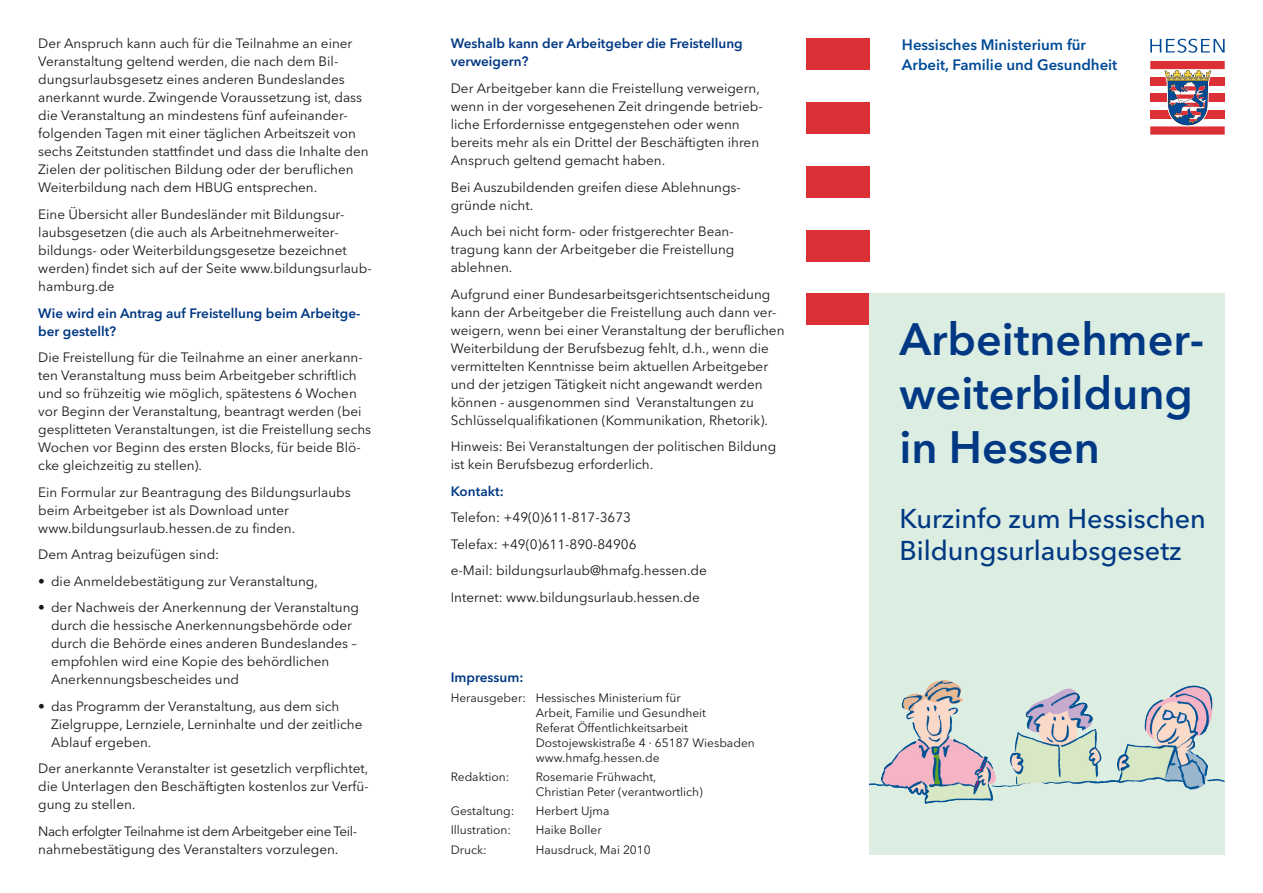
<style>
.page{position:relative;width:1263px;height:893px;background:#fff}
.page>*{position:absolute;margin:0;border:0;box-sizing:border-box;transform-origin:0 0}
.t1{font:600 45px/54px "Avenir Next LT Pro";color:#003883}
.t2{font:500 27px/32.4px "Avenir Next LT Pro";color:#003883}
.t3{font:600 15px/20.2px "Avenir Next LT Pro";color:#004b96}
.t4{font:13.5px/18px "Avenir Next LT Pro";color:#1a171c}
.Zwischenüberschrift{font:600 13.5px/18px "Avenir Next LT Pro";color:#003883}
.t5{font:13.5px/18px "Avenir Next LT Pro";letter-spacing:-.03em;color:#1a171c}
.t6{font:12px/15px "Avenir Next LT Pro";color:#1a171c}
</style>
<div class="page">
<svg style="left:1150px;top:39px;width:74px;height:14px"></svg>
<svg style="left:1150px;top:61px;width:75px;height:74px"></svg>
<div style="left:806px;top:38px;width:64px;height:32px;background:#db3036"></div>
<div style="left:806px;top:102px;width:64px;height:32px;background:#db3036"></div>
<div style="left:806px;top:166px;width:64px;height:32px;background:#db3036"></div>
<div style="left:806px;top:230px;width:64px;height:31px;background:#db3036"></div>
<div style="left:806px;top:293px;width:64px;height:32px;background:#db3036"></div>
<div style="left:870px;top:293px;width:355px;height:562px;background:#dcede1"></div>
<img style="left:870px;top:680px;width:355px;height:123px">
<p class="t4" style="left:38px;top:35px;width:332px">Der Anspruch kann auch für die Teilnahme an einer Veranstaltung geltend werden, die nach dem Bil&shy;dungsurlaubsgesetz eines anderen Bundeslandes anerkannt wurde. Zwingende Voraussetzung ist, dass die Veranstaltung an mindestens fünf aufeinander&shy;folgenden Tagen mit einer täglichen Arbeitszeit von sechs Zeitstunden stattfindet und dass die Inhalte den Zielen der politischen Bildung oder der beruflichen Weiterbildung nach dem HBUG entsprechen.</p>
<p class="t4" style="left:38px;top:205px;width:335px">Eine Übersicht aller Bundesländer mit Bildungsur&shy;laubsgesetzen (die auch als Arbeitnehmerweiter&shy;bildungs- oder Weiterbildungsgesetze bezeichnet werden) findet sich auf der Seite www.bildungsurlaub&shy;hamburg.de</p>
<p class="Zwischenüberschrift" style="left:38px;top:304px;width:324px">Wie wird ein Antrag auf Freistellung beim Arbeitge&shy;ber gestellt?</p>
<p class="t4" style="left:38px;top:348px;width:334px">Die Freistellung für die Teilnahme an einer anerkann&shy;ten Veranstaltung muss beim Arbeitgeber schriftlich und so frühzeitig wie möglich, spätestens 6 Wochen vor Beginn der Veranstaltung, beantragt werden (bei gesplitteten Veranstaltungen, ist die Freistellung sechs Wochen vor Beginn des ersten Blocks, für beide Blö&shy;cke gleichzeitig zu stellen).</p>
<p class="t4" style="left:38px;top:483px;width:314px">Ein Formular zur Beantragung des Bildungsurlaubs beim Arbeitgeber ist als Download unter www.bildungsurlaub.hessen.de zu finden.</p>
<p class="t4" style="left:38px;top:545px;width:183px">Dem Antrag beizufügen sind:</p>
<p class="t4" style="left:38px;top:572px;width:281px">• die Anmeldebestätigung zur Veranstaltung,</p>
<p class="t4" style="left:51px;top:598px;width:310px;text-indent:-13px">• der Nachweis der Anerkennung der Veranstaltung durch die hessische Anerkennungsbehörde oder durch die Behörde eines anderen Bundeslandes – empfohlen wird eine Kopie des behördlichen Anerkennungsbescheides und</p>
<p class="t4" style="left:51px;top:697px;width:313px;text-indent:-13px">• das Programm der Veranstaltung, aus dem sich<br>Zielgruppe, Lernziele, Lerninhalte und der zeitliche<br>Ablauf ergeben.</p>
<p class="t4" style="left:38px;top:759px;width:332px;text-align:justify">Der anerkannte Veranstalter ist gesetzlich verpflichtet, die Unterlagen den Beschäftigten kostenlos zur Verfü&shy;gung zu stellen.</p>
<p class="t5" style="left:38px;top:822px;width:320px">Nach erfolgter Teilnahme ist dem Arbeitgeber eine Teil&shy;nahmebestätigung des Veranstalters vorzulegen.</p>
<p class="Zwischenüberschrift" style="left:451px;top:35px;width:293px">Weshalb kann der Arbeitgeber die Freistellung verweigern?</p>
<p class="t4" style="left:451px;top:79px;width:314px">Der Arbeitgeber kann die Freistellung verweigern, wenn in der vorgesehenen Zeit dringende betrieb&shy;liche Erfordernisse entgegenstehen oder wenn bereits mehr als ein Drittel der Beschäftigten ihren Anspruch geltend gemacht haben.</p>
<p class="t4" style="left:451px;top:178px;width:292px">Bei Auszubildenden greifen diese Ablehnungs&shy;gründe nicht.</p>
<p class="t4" style="left:451px;top:222px;width:285px;text-align:justify">Auch bei nicht form- oder fristgerechter Bean&shy;tragung kann der Arbeitgeber die Freistellung ablehnen.</p>
<p class="t4" style="left:451px;top:285px;width:335px">Aufgrund einer Bundesarbeitsgerichtsentscheidung kann der Arbeitgeber die Freistellung auch dann ver&shy;weigern, wenn bei einer Veranstaltung der beruflichen Weiterbildung der Berufsbezug fehlt, d.h., wenn die vermittelten Kenntnisse beim aktuellen Arbeitgeber und der jetzigen Tätigkeit nicht angewandt werden können - ausgenommen sind Veranstaltungen zu Schlüsselqualifikationen (Kommunikation, Rhetorik).</p>
<p class="t4" style="left:451px;top:437px;width:327px">Hinweis: Bei Veranstaltungen der politischen Bildung ist kein Berufsbezug erforderlich.</p>
<p class="Zwischenüberschrift" style="left:451px;top:482px;width:54px">Kontakt:</p>
<p class="t4" style="left:451px;top:508px;width:182px">Telefon: +49(0)611-817-3673</p>
<p class="t4" style="left:451px;top:535px;width:187px">Telefax: +49(0)611-890-84906</p>
<p class="t4" style="left:451px;top:561px;width:258px">e-Mail: bildungsurlaub@hmafg.hessen.de</p>
<p class="t4" style="left:451px;top:588px;width:250px">Internet: www.bildungsurlaub.hessen.de</p>
<p class="Zwischenüberschrift" style="left:451px;top:668px;width:74px">Impressum:</p>
<p class="t6" style="left:536px;top:690px;width:221px;text-indent:-85px">Herausgeber: Hessisches Ministerium für<br>Arbeit, Familie und Gesundheit<br>Referat Öffentlichkeitsarbeit Dostojewskistraße 4 · 65187 Wiesbaden www.hmafg.hessen.de</p>
<p class="t6" style="left:451px;top:769px;width:60px">Redaktion:</p>
<p class="t6" style="left:536px;top:769px;width:168px">Rosemarie Frühwacht,<br>Christian Peter (verantwortlich)</p>
<p class="t6" style="left:451px;top:803px;width:65px">Gestaltung:</p>
<p class="t6" style="left:536px;top:803px;width:75px">Herbert Ujma</p>
<p class="t6" style="left:451px;top:823px;width:62px">Illustration:</p>
<p class="t6" style="left:536px;top:823px;width:67px">Haike Boller</p>
<p class="t6" style="left:451px;top:842px;width:38px">Druck:</p>
<p class="t6" style="left:536px;top:842px;width:117px">Hausdruck, Mai 2010</p>
<p class="t3" style="left:902px;top:34px;width:217px">Hessisches Ministerium für<br>Arbeit, Familie und Gesundheit</p>
<p class="t1" style="left:899px;top:312px;width:306px">Arbeitnehmer&shy;weiterbildung in Hessen</p>
<p class="t2" style="left:899px;top:502px;width:308px">Kurzinfo zum Hessischen<br>Bildungsurlaubsgesetz</p>
</div>
